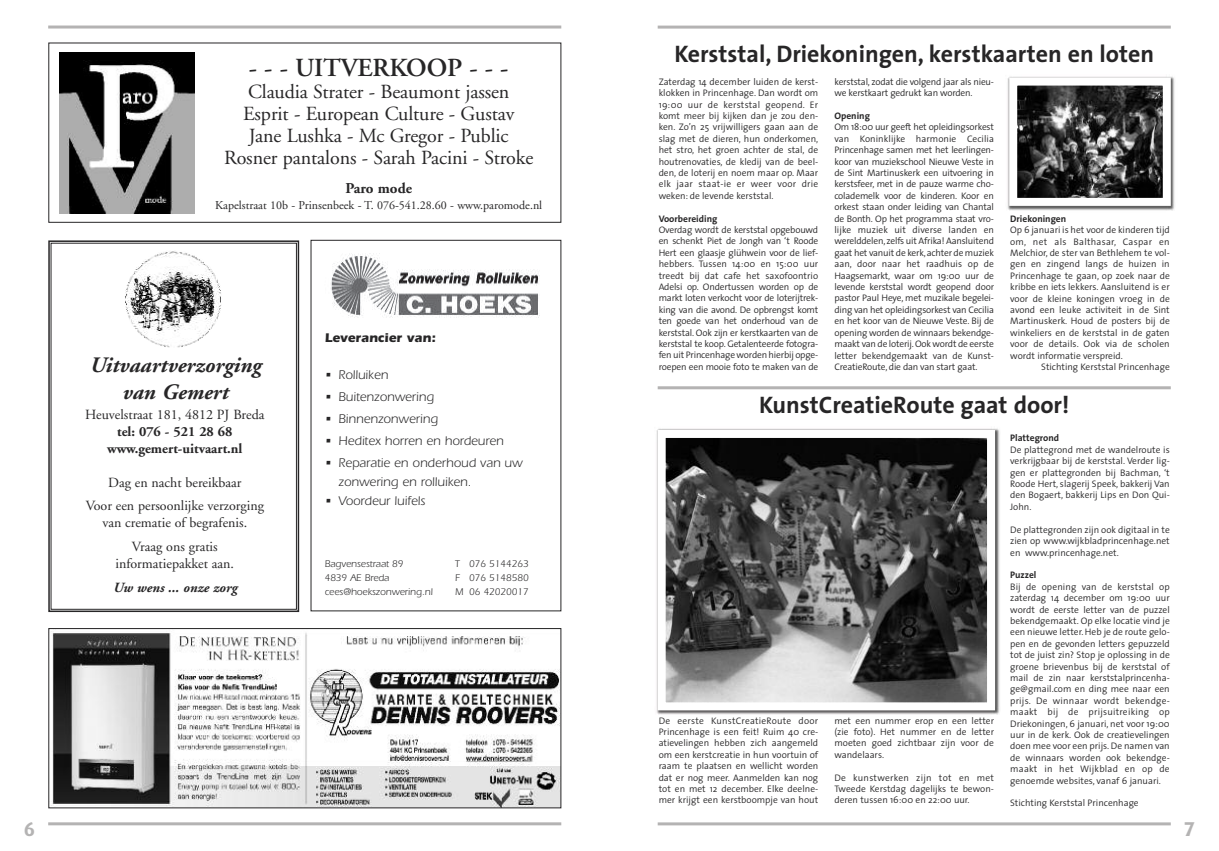
<style>
.page{position:relative;width:1219px;height:851px;background:#fff}
.page>*{position:absolute;margin:0;border:0;box-sizing:border-box;transform-origin:0 0}
.t1{font:600 26px "Adobe Garamond";letter-spacing:-.005em;color:#272627}
.t2{font:700 24px "The Sans";color:#272627}
.t3{font:italic 700 22px/26.4px "Adobe Garamond";color:#272627;text-align:center}
.t4{font:20px/22px "Adobe Garamond";letter-spacing:-.005em;color:#272627;text-align:center}
.t5{font:700 20px "Dax";color:#b4b3b3}
.t6{font:700 15px "Adobe Garamond";color:#272627}
.t7{font:14px/23.9px "Adobe Garamond";color:#272627;text-align:center}
.t8{font:700 14px/16.8px "Adobe Garamond";color:#272627;text-align:center}
.t9{font:italic 700 14px "Adobe Garamond";color:#272627}
.t10{font:13px/19px "Itc Eras";color:#272627}
.t11{font:700 13px "Itc Eras";color:#272627}
.t12{font:12px "Adobe Garamond";color:#272627}
.t13{font:10px "Itc Eras";color:#272627}
.t14{font:300 9.5px/11.4px "The Sans";color:#272627;text-align:justify}
.t15{font:300 9.5px/11.4px "The Sans";letter-spacing:-.02em;color:#272627}
.t16{font:700 9.5px "The Sans";color:#272627}
</style>
<div class="page">
<hr style="left:658px;top:26px;width:513px;height:3px;background:#b4b3b3">
<hr style="left:658px;top:386px;width:513px;height:3px;background:#b4b3b3">
<hr style="left:658px;top:822px;width:513px;height:3px;background:#b4b3b3">
<img style="left:1007px;top:76px;width:168px;height:135px">
<img style="left:1018px;top:87px;width:144px;height:110px">
<div style="left:1009px;top:78px;width:162px;height:128px;border:8px solid #fff"></div>
<img style="left:656px;top:428px;width:344px;height:287px">
<img style="left:667px;top:439px;width:319px;height:262px">
<div style="left:658px;top:430px;width:337px;height:280px;border:8px solid #fff"></div>
<hr style="left:48px;top:26px;width:513px;height:3px;background:#b4b3b3">
<hr style="left:48px;top:822px;width:513px;height:3px;background:#b4b3b3">
<div style="left:48px;top:240px;width:251px;height:372px;border:2px solid #272627"></div>
<div style="left:51px;top:243px;width:246px;height:366px;border:1px solid #272627"></div>
<img style="left:125px;top:250px;width:97px;height:98px;border-radius:50%">
<img style="left:60px;top:53px;width:134px;height:160px">
<div style="left:48px;top:42px;width:513px;height:181px;border:1px solid #272627"></div>
<img style="left:51px;top:631px;width:508px;height:175px">
<div style="left:48px;top:628px;width:513px;height:180px;border:1px solid #272627"></div>
<img style="left:331px;top:254px;width:209px;height:63px">
<h1 class="t1" style="left:249px;top:57px;width:261px">- - - UITVERKOOP - - -</h1>
<h3 class="t4" style="left:224px;top:82px;width:311px">Claudia Strater - Beaumont jassen Esprit - European Culture - Gustav<br>Jane Lushka - Mc Gregor - Public Rosner pantalons - Sarah Pacini - Stroke</h3>
<h3 class="t6" style="left:345px;top:182px;width:68px">Paro mode</h3>
<p class="t12" style="left:215px;top:200px;width:329px">Kapelstraat 10b - Prinsenbeek - T. 076-541.28.60 - www.paromode.nl</p>
<h3 class="t3" style="left:89px;top:354px;width:173px">Uitvaartverzorging van Gemert</h3>
<h3 class="t7" style="left:85px;top:404px;width:181px">Heuvelstraat 181, 4812 PJ Breda</h3>
<h3 class="t8" style="left:107px;top:424px;width:137px">tel: 076 - 521 28 68 www.gemert-uitvaart.nl</h3>
<h3 class="t7" style="left:86px;top:471px;width:180px">Dag en nacht bereikbaar<br>Voor een persoonlijke verzorging</h3>
<h3 class="t7" style="left:102px;top:512px;width:146px">van crematie of begrafenis.<br>Vraag ons gratis</h3>
<h3 class="t7" style="left:115px;top:552px;width:120px">informatiepakket aan.</h3>
<h3 class="t9" style="left:113px;top:581px;width:126px">Uw wens ... onze zorg</h3>
<h3 class="t11" style="left:325px;top:333px;width:113px">Leverancier van:</h3>
<h3 class="t10" style="left:325px;top:366px;width:65px">• Rolluiken</h3>
<h3 class="t10" style="left:325px;top:388px;width:111px">• Buitenzonwering</h3>
<h3 class="t10" style="left:325px;top:410px;width:115px">• Binnenzonwering</h3>
<h3 class="t10" style="left:325px;top:432px;width:180px">• Heditex horren en hordeuren</h3>
<h3 class="t10" style="left:338px;top:454px;width:186px;text-indent:-14px">• Reparatie en onderhoud van uw zonwering en rolluiken.</h3>
<h3 class="t10" style="left:325px;top:492px;width:102px">• Voordeur luifels</h3>
<p class="t13" style="left:325px;top:560px;width:80px">Bagvensestraat 89</p>
<p class="t13" style="left:455px;top:560px;width:75px">T 076 5144263</p>
<p class="t13" style="left:325px;top:574px;width:66px">4839 AE Breda</p>
<p class="t13" style="left:455px;top:574px;width:75px">F 076 5148580</p>
<p class="t13" style="left:325px;top:588px;width:110px">cees@hoekszonwering.nl</p>
<p class="t13" style="left:455px;top:588px;width:75px">M 06 42020017</p>
<h2 class="t2" style="left:674px;top:44px;width:481px">Kerststal, Driekoningen, kerstkaarten en loten</h2>
<p class="t14" style="left:659px;top:77px;width:161px">Zaterdag 14 december luiden de kerst&shy;klokken in Princenhage. Dan wordt om 19:00 uur de kerststal geopend. Er komt meer bij kijken dan je zou den&shy;ken. Zo’n 25 vrijwilligers gaan aan de slag met de dieren, hun onderkomen, het stro, het groen achter de stal, de houtrenovaties, de kledij van de beel&shy;den, de loterij en noem maar op. Maar elk jaar staat-ie er weer voor drie weken: de levende kerststal.</p>
<p class="t16" style="left:659px;top:215px;width:60px">Voorbereiding</p>
<p class="t14" style="left:659px;top:225px;width:161px">Overdag wordt de kerststal opgebouwd en schenkt Piet de Jongh van ‘t Roode Hert een glaasje glühwein voor de lief&shy;hebbers. Tussen 14:00 en 15:00 uur treedt bij dat cafe het saxofoontrio Adelsi op. Ondertussen worden op de markt loten verkocht voor de loterijtrek&shy;king van die avond. De opbrengst komt ten goede van het onderhoud van de kerststal. Ook zijn er kerstkaarten van de kerststal te koop. Getalenteerde fotogra&shy;fen uit Princenhage worden hierbij opge&shy;roepen een mooie foto te maken van de</p>
<p class="t15" style="left:834px;top:77px;width:161px">kerststal, zodat die volgend jaar als nieu&shy;we kerstkaart gedrukt kan worden.</p>
<p class="t16" style="left:834px;top:112px;width:37px">Opening</p>
<p class="t14" style="left:834px;top:123px;width:161px">Om 18:00 uur geeft het opleidingsorkest van Koninklijke harmonie Cecilia Princenhage samen met het leerlingen&shy;koor van muziekschool Nieuwe Veste in de Sint Martinuskerk een uitvoering in kerstsfeer, met in de pauze warme cho&shy;colademelk voor de kinderen. Koor en orkest staan onder leiding van Chantal de Bonth. Op het programma staat vro&shy;lijke muziek uit diverse landen en werelddelen, zelfs uit Afrika! Aansluitend gaat het vanuit de kerk,achter de muziek aan, door naar het raadhuis op de Haagsemarkt, waar om 19:00 uur de levende kerststal wordt geopend door pastor Paul Heye, met muzikale begelei&shy;ding van het opleidingsorkest van Cecilia en het koor van de Nieuwe Veste. Bij de opening worden de winnaars bekendge&shy;maakt van de loterij.Ook wordt de eerste letter bekendgemaakt van de Kunst-CreatieRoute, die dan van start gaat.</p>
<p class="t16" style="left:1010px;top:215px;width:58px">Driekoningen</p>
<p class="t14" style="left:1010px;top:225px;width:161px">Op 6 januari is het voor de kinderen tijd om, net als Balthasar, Caspar en Melchior, de ster van Bethlehem te vol&shy;gen en zingend langs de huizen in Princenhage te gaan, op zoek naar de kribbe en iets lekkers. Aansluitend is er voor de kleine koningen vroeg in de avond een leuke activiteit in de Sint Martinuskerk. Houd de posters bij de winkeliers en de kerststal in de gaten voor de details. Ook via de scholen wordt informatie verspreid.</p>
<p class="t14" style="left:1041px;top:362px;width:130px">Stichting Kerststal Princenhage</p>
<h2 class="t2" style="left:759px;top:396px;width:312px">KunstCreatieRoute gaat door!</h2>
<p class="t14" style="left:659px;top:715px;width:161px">De eerste KunstCreatieRoute door Princenhage is een feit! Ruim 40 cre&shy;atievelingen hebben zich aangemeld om een kerstcreatie in hun voortuin of raam te plaatsen en wellicht worden dat er nog meer. Aanmelden kan nog tot en met 12 december. Elke deelne&shy;mer krijgt een kerstboompje van hout</p>
<p class="t14" style="left:834px;top:715px;width:161px">met een nummer erop en een letter (zie foto). Het nummer en de letter moeten goed zichtbaar zijn voor de wandelaars.</p>
<p class="t14" style="left:834px;top:772px;width:161px">De kunstwerken zijn tot en met Tweede Kerstdag dagelijks te bewon&shy;deren tussen 16:00 en 22:00 uur.</p>
<p class="t16" style="left:1010px;top:434px;width:50px">Plattegrond</p>
<p class="t14" style="left:1010px;top:445px;width:161px">De plattegrond met de wandelroute is verkrijgbaar bij de kerststal. Verder lig&shy;gen er plattegronden bij Bachman, ‘t Roode Hert, slagerij Speek, bakkerij Van den Bogaert, bakkerij Lips en Don Qui-John.</p>
<p class="t14" style="left:1010px;top:525px;width:161px">De plattegronden zijn ook digitaal in te zien op www.wijkbladprincenhage.net en www.princenhage.net.</p>
<p class="t16" style="left:1010px;top:571px;width:28px">Puzzel</p>
<p class="t14" style="left:1010px;top:582px;width:161px">Bij de opening van de kerststal op zaterdag 14 december om 19:00 uur wordt de eerste letter van de puzzel bekendgemaakt. Op elke locatie vind je een nieuwe letter. Heb je de route gelo&shy;pen en de gevonden letters gepuzzeld tot de juist zin? Stop je oplossing in de groene brievenbus bij de kerststal of mail de zin naar kerststalprincenha&shy;ge@gmail.com en ding mee naar een prijs. De winnaar wordt bekendge&shy;maakt bij de prijsuitreiking op Driekoningen, 6 januari, net voor 19:00 uur in de kerk. Ook de creatievelingen doen mee voor een prijs. De namen van de winnaars worden ook bekendge&shy;maakt in het Wijkblad en op de genoemde websites, vanaf 6 januari.</p>
<p class="t14" style="left:1010px;top:798px;width:130px">Stichting Kerststal Princenhage</p>
<h3 class="t5" style="left:24px;top:820px;width:13px">6</h3>
<h3 class="t5" style="left:1184px;top:820px;width:13px">7</h3>
</div>
